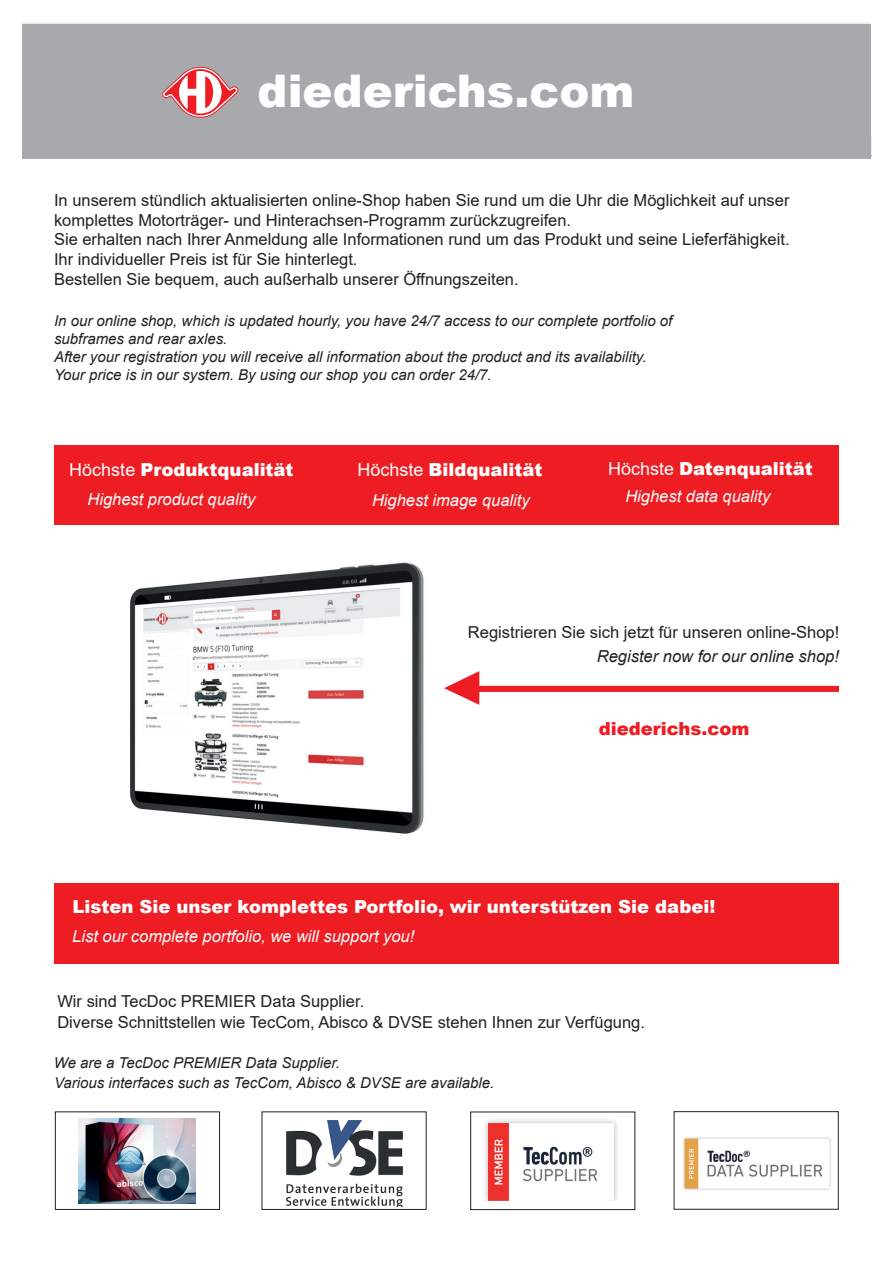
<style>
.page{position:relative;width:893px;height:1263px;background:#fff}
.page>*{position:absolute;margin:0;border:0;box-sizing:border-box;transform-origin:0 0}
.t1{font:72px "Minion Pro";color:#ee1d23}
.t2{font:900 45px "Arial";color:#fff}
.t3{font:900 18px "Arial";color:#fff}
.t4{font:900 18px "Arial";color:#ee1d23}
.t5{font:16.5px "Arial";color:#231f20}
.t6{font:italic 16.5px "Arial";color:#fff}
.t7{font:italic 16.5px "Arial";color:#231f20}
.t8{font:italic 15px "Arial";color:#231f20}
.s1{font-weight:400}
</style>
<div class="page">
<img style="left:286px;top:1120px;width:116px;height:87px">
<img style="left:130px;top:562px;width:294px;height:272px">
<div style="left:54px;top:445px;width:785px;height:80px;background:#ee1d23"></div>
<hr style="left:23px;top:155px;width:849px;height:1px;background:#a8a9ad">
<div style="left:22px;top:24px;width:848px;height:134px;background:#a8a9ad"></div>
<svg style="left:162px;top:67px;width:76px;height:51px"></svg>
<div style="left:456px;top:686px;width:383px;height:6px;background:#ee1d23"></div>
<div style="left:54px;top:883px;width:785px;height:81px;background:#ee1d23"></div>
<div style="left:470px;top:1111px;width:165px;height:99px;border:1px solid #231f20"></div>
<div style="left:674px;top:1111px;width:165px;height:98px;border:1px solid #231f20"></div>
<div style="left:55px;top:1111px;width:165px;height:99px;border:1px solid #231f20"></div>
<div style="left:262px;top:1111px;width:165px;height:99px;border:1px solid #231f20"></div>
<img style="left:78px;top:1119px;width:117px;height:84px">
<img style="left:484px;top:1119px;width:133px;height:81px">
<img style="left:683px;top:1137px;width:148px;height:53px">
<p class="t2" style="left:258px;top:58px;width:378px">diederichs.com</p>
<p class="t5" style="left:54px;top:189px;width:737px">In unserem stündlich aktualisierten online-Shop haben Sie rund um die Uhr die Möglichkeit auf unser</p>
<p class="t5" style="left:54px;top:208px;width:519px">komplettes Motorträger- und Hinterachsen-Programm zurückzugreifen.</p>
<p class="t5" style="left:54px;top:228px;width:737px">Sie erhalten nach Ihrer Anmeldung alle Informationen rund um das Produkt und seine Lieferfähigkeit.</p>
<p class="t5" style="left:54px;top:248px;width:305px">Ihr individueller Preis ist für Sie hinterlegt.</p>
<p class="t5" style="left:54px;top:268px;width:466px">Bestellen Sie bequem, auch außerhalb unserer Öffnungszeiten.</p>
<p class="t8" style="left:54px;top:311px;width:620px">In our online shop, which is updated hourly, you have 24/7 access to our complete portfolio of</p>
<p class="t8" style="left:54px;top:329px;width:175px">subframes and rear axles.</p>
<p class="t8" style="left:54px;top:347px;width:594px">After your registration you will receive all information about the product and its availability.</p>
<p class="t8" style="left:54px;top:365px;width:439px">Your price is in our system. By using our shop you can order 24/7.</p>
<p class="t3" style="left:69px;top:457px;width:226px"><span class="s1">Höchste</span> Produktqualität</p>
<p class="t3" style="left:357px;top:457px;width:187px"><span class="s1">Höchste</span> Bildqualität</p>
<p class="t3" style="left:608px;top:456px;width:206px"><span class="s1">Höchste</span> Datenqualität</p>
<p class="t6" style="left:87px;top:488px;width:169px">Highest product quality</p>
<p class="t6" style="left:372px;top:489px;width:159px">Highest image quality</p>
<p class="t6" style="left:625px;top:486px;width:146px">Highest data quality</p>
<p class="t5" style="left:468px;top:621px;width:373px">Registrieren Sie sich jetzt für unseren online-Shop!</p>
<p class="t7" style="left:597px;top:645px;width:244px">Register now for our online shop!</p>
<p class="t1" style="left:485px;top:741px;width:45px;rotate:-180deg">▶</p>
<p class="t4" style="left:599px;top:715px;width:152px">diederichs.com</p>
<p class="t3" style="left:73px;top:894px;width:644px">Listen Sie unser komplettes Portfolio, wir unterstützen Sie dabei!</p>
<p class="t6" style="left:72px;top:926px;width:344px">List our complete portfolio, we will support you!</p>
<p class="t5" style="left:57px;top:990px;width:308px">Wir sind TecDoc PREMIER Data Supplier.</p>
<p class="t5" style="left:57px;top:1011px;width:589px">Diverse Schnittstellen wie TecCom, Abisco &amp; DVSE stehen Ihnen zur Verfügung.</p>
<p class="t8" style="left:54px;top:1053px;width:288px">We are a TecDoc PREMIER Data Supplier.</p>
<p class="t8" style="left:54px;top:1073px;width:442px">Various interfaces such as TecCom, Abisco &amp; DVSE are available.</p>
</div>
